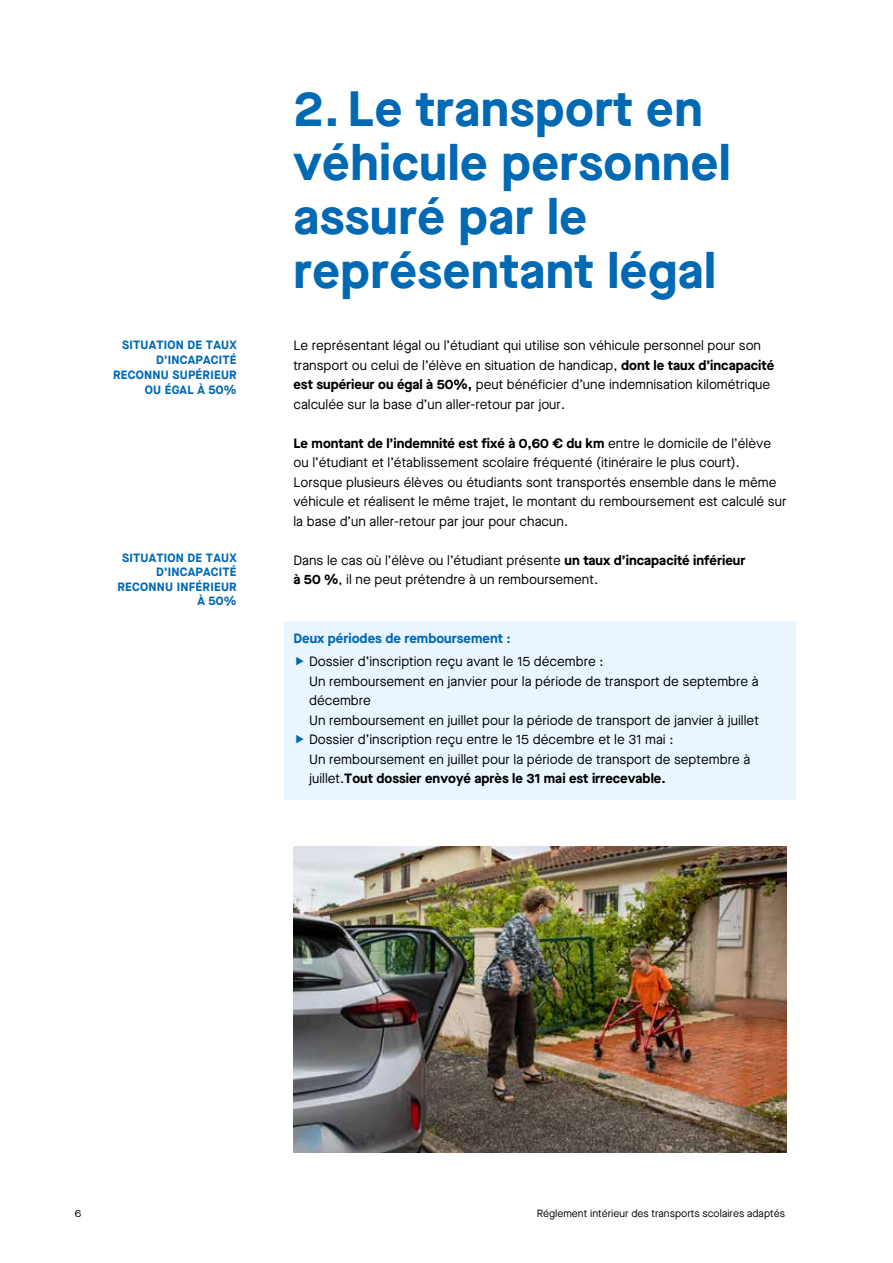
<style>
.page{position:relative;width:893px;height:1263px;background:#fff}
.page>*{position:absolute;margin:0;border:0;box-sizing:border-box;transform-origin:0 0}
.t1{font:700 49.5px/54px "Maison Neue";letter-spacing:.01em;color:#0069b4}
.t2{font:13.5px/19.5px "Maison Neue";color:#000}
.t3{font:700 13.5px "Maison Neue";color:#0069b4}
.t4{font:700 12px/15px "Maison Neue";letter-spacing:.02em;color:#0069b4;text-align:right}
.t5{font:10.5px "Maison Neue";color:#000}
.s1{font-weight:700}
</style>
<div class="page">
<div style="left:284px;top:621px;width:512px;height:178px;background:#eaf6fe"></div>
<img style="left:293px;top:846px;width:494px;height:306px">
<p class="t4" style="left:113px;top:337px;width:125px">SITUATION DE TAUX<br>D’INCAPACITÉ<br>RECONNU SUPÉRIEUR<br>OU ÉGAL À 50%</p>
<p class="t4" style="left:118px;top:550px;width:121px;line-height:14.4px">SITUATION DE TAUX<br>D’INCAPACITÉ<br>RECONNU INFÉRIEUR<br>À 50%</p>
<h1 class="t1" style="left:293px;top:80px;width:439px">2. Le transport en véhicule personnel assuré par le représentant légal</h1>
<p class="t2" style="left:293px;top:335px;width:482px">Le représentant légal ou l’étudiant qui utilise son véhicule personnel pour son transport ou celui de l’élève en situation de handicap, <span class="s1">dont le taux d’incapacité est supérieur ou égal à 50%,</span> peut bénéficier d’une indemnisation kilométrique calculée sur la base d’un aller-retour par jour.</p>
<p class="t2" style="left:293px;top:433px;width:495px"><span class="s1">Le montant de l’indemnité est fixé à 0,60 € du km</span> entre le domicile de l’élève ou l’étudiant et l’établissement scolaire fréquenté (itinéraire le plus court).<br>Lorsque plusieurs élèves ou étudiants sont transportés ensemble dans le même véhicule et réalisent le même trajet, le montant du remboursement est calculé sur la base d’un aller-retour par jour pour chacun.</p>
<p class="t2" style="left:293px;top:550px;width:454px">Dans le cas où l’élève ou l’étudiant présente <span class="s1">un taux d’incapacité inférieur à 50 %</span>, il ne peut prétendre à un remboursement.</p>
<p class="t3" style="left:293px;top:628px;width:219px">Deux périodes de remboursement :</p>
<p class="t2" style="left:309px;top:652px;width:451px">Dossier d’inscription reçu avant le 15 décembre :<br>Un remboursement en janvier pour la période de transport de septembre à décembre<br>Un remboursement en juillet pour la période de transport de janvier à juillet Dossier d’inscription reçu entre le 15 décembre et le 31 mai :<br>Un remboursement en juillet pour la période de transport de septembre à juillet.<span class="s1">Tout dossier envoyé après le 31 mai est irrecevable.</span></p>
<p class="t5" style="left:75px;top:1206px;width:8px">6</p>
<p class="t5" style="left:537px;top:1206px;width:250px">Réglement intérieur des transports scolaires adaptés</p>
</div>
